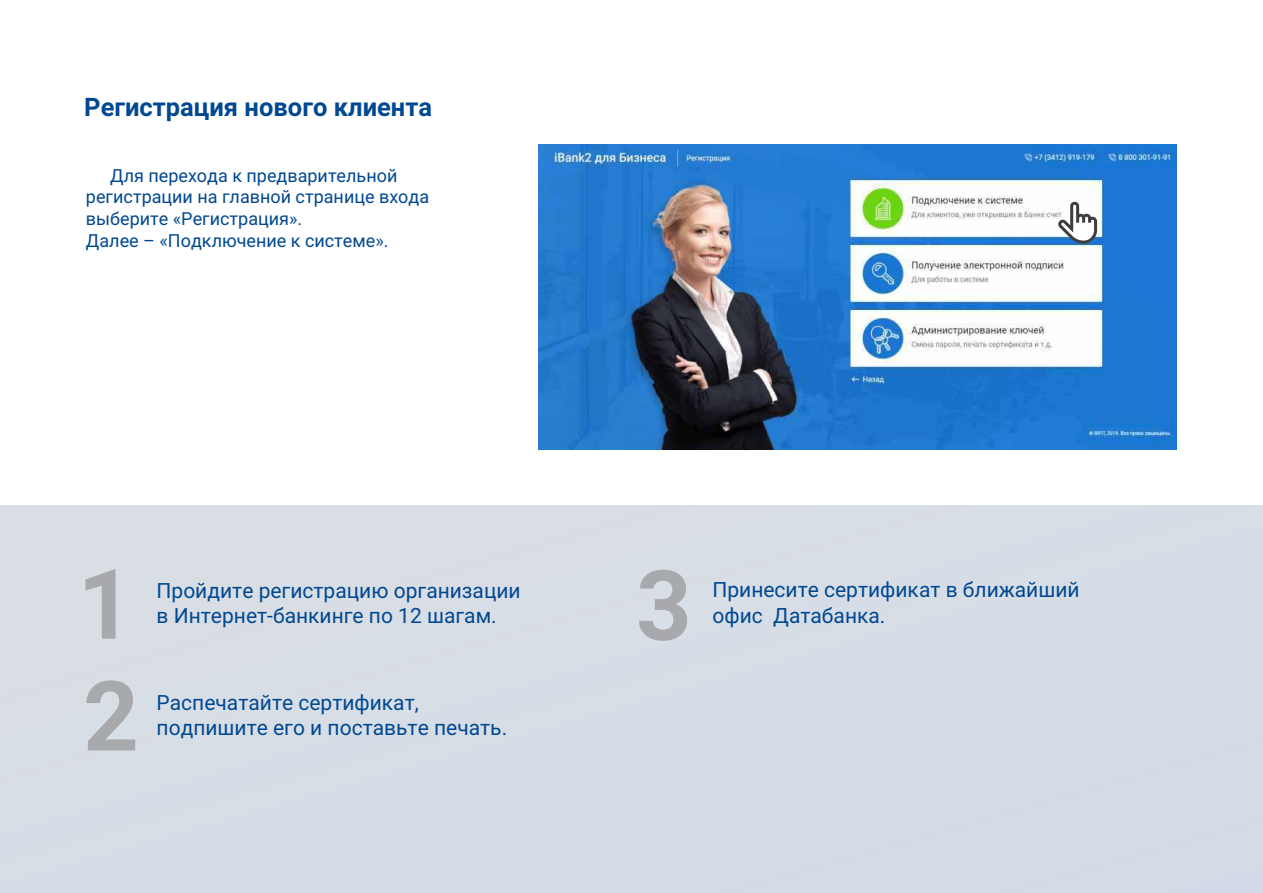
<style>
.page{position:relative;width:1263px;height:893px;background:#fff}
.page>*{position:absolute;margin:0;border:0;box-sizing:border-box;transform-origin:0 0}
.t1{font:700 97.35px "Roboto";color:#a8a9ad}
.t2{font:700 25.5px "Roboto";color:#014892}
.t3{font:21px/25.2px "Roboto";color:#014892}
.t4{font:18px/21.6px "Roboto";color:#014892}
</style>
<div class="page">
<div style="left:0;top:505px;width:1263px;height:388px;background:#d6dde6"></div>
<img style="left:538px;top:145px;width:639px;height:304px">
<svg style="left:1058px;top:202px;width:39px;height:42px"></svg>
<p class="t2" style="left:84px;top:97px;width:349px">Регистрация нового клиента</p>
<p class="t4" style="left:86px;top:166px;width:345px;text-indent:24px">Для перехода к предварительной регистрации на главной странице входа выберите «Регистрация».<br>Далее – «Подключение к системе».</p>
<h1 class="t1" style="left:77px;top:566px;width:57px">1</h1>
<h1 class="t1" style="left:83px;top:677px;width:57px">2</h1>
<p class="t3" style="left:157px;top:580px;width:366px">Пройдите регистрацию организации в Интернет-банкинге по 12 шагам.</p>
<p class="t3" style="left:157px;top:692px;width:352px">Распечатайте сертификат, подпишите его и поставьте печать.</p>
<h1 class="t1" style="left:636px;top:567px;width:57px">3</h1>
<p class="t3" style="left:712px;top:579px;width:369px">Принесите сертификат в ближайший</p>
<p class="t3" style="left:712px;top:605px;width:174px">офис Датабанка.</p>
</div>
